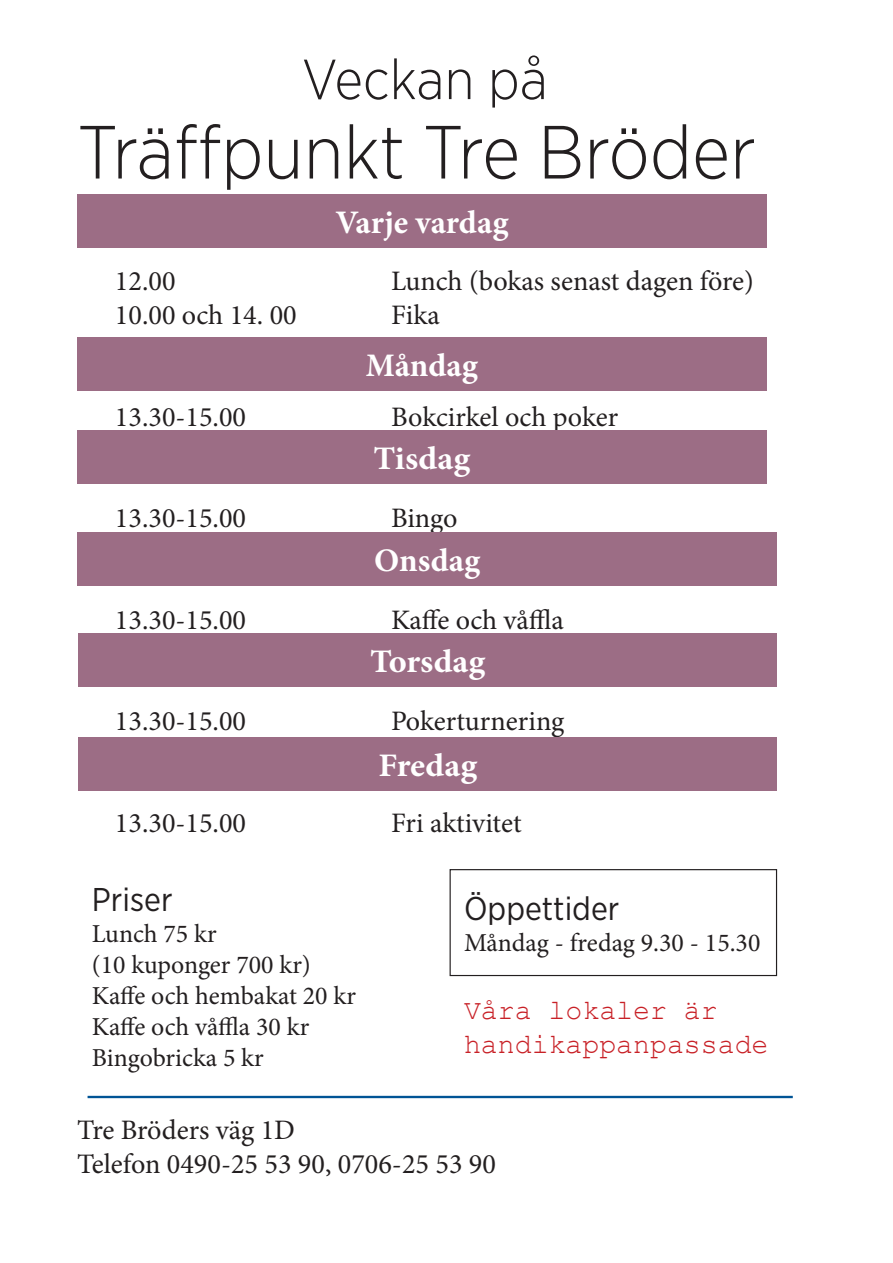
<style>
.page{position:relative;width:893px;height:1263px;background:#fff}
.page>*{position:absolute;margin:0;border:0;box-sizing:border-box;transform-origin:0 0}
.t1{font:300 75.15px "Gotham Narrow";color:#231f20}
.t2{font:300 56.4px "Gotham Narrow";color:#231f20}
.t3{font:700 32.85px "Minion Pro";color:#fff}
.t4{font:700 32.85px "Minion Pro";color:#fff;scale:1.04 1}
.t5{font:32.85px "Gotham Narrow";color:#231f20}
.t6{font:28.2px "Minion Pro";color:#231f20}
.t7{font:28.2px "Courier New";color:#c82026}
.t8{font:25.8px "Minion Pro";color:#231f20}
</style>
<div class="page">
<div style="left:450px;top:869px;width:327px;height:107px;border:1px solid #231f20"></div>
<div style="left:77px;top:194px;width:689px;height:54px;background:#9c6d85"></div>
<div style="left:77px;top:337px;width:689px;height:54px;background:#9c6d85"></div>
<div style="left:77px;top:431px;width:689px;height:53px;background:#9c6d85"></div>
<div style="left:79px;top:737px;width:698px;height:54px;background:#9c6d85"></div>
<div style="left:79px;top:634px;width:698px;height:53px;background:#9c6d85"></div>
<hr style="left:88px;top:1096px;width:705px;height:2px;background:#005495">
<div style="left:77px;top:532px;width:700px;height:54px;background:#9c6d85"></div>
<p class="t2" style="left:302px;top:45px;width:248px">Veckan på</p>
<p class="t1" style="left:77px;top:106px;width:680px">Träffpunkt Tre Bröder</p>
<p class="t3" style="left:335px;top:199px;width:175px">Varje vardag</p>
<p class="t6" style="left:115px;top:262px;width:62px">12.00</p>
<p class="t6" style="left:115px;top:296px;width:183px">10.00 och 14. 00</p>
<p class="t6" style="left:391px;top:262px;width:364px">Lunch (bokas senast dagen före)</p>
<p class="t6" style="left:391px;top:296px;width:50px">Fika</p>
<p class="t3" style="left:366px;top:342px;width:114px">Måndag</p>
<p class="t6" style="left:115px;top:398px;width:133px">13.30-15.00</p>
<p class="t6" style="left:391px;top:398px;width:229px">Bokcirkel och poker</p>
<p class="t4" style="left:373px;top:436px;width:95px">Tisdag</p>
<p class="t6" style="left:115px;top:499px;width:133px">13.30-15.00</p>
<p class="t6" style="left:391px;top:499px;width:68px">Bingo</p>
<p class="t3" style="left:374px;top:537px;width:108px">Onsdag</p>
<p class="t6" style="left:115px;top:601px;width:133px">13.30-15.00</p>
<p class="t6" style="left:391px;top:601px;width:174px">Kaffe och våffla</p>
<p class="t4" style="left:370px;top:639px;width:112px">Torsdag</p>
<p class="t6" style="left:115px;top:702px;width:133px">13.30-15.00</p>
<p class="t6" style="left:391px;top:702px;width:175px">Pokerturnering</p>
<p class="t4" style="left:378px;top:742px;width:97px">Fredag</p>
<p class="t6" style="left:115px;top:804px;width:133px">13.30-15.00</p>
<p class="t6" style="left:391px;top:804px;width:132px">Fri aktivitet</p>
<p class="t5" style="left:92px;top:879px;width:82px">Priser</p>
<p class="t8" style="left:92px;top:916px;width:126px">Lunch 75 kr</p>
<p class="t8" style="left:92px;top:947px;width:220px">(10 kuponger 700 kr)</p>
<p class="t8" style="left:92px;top:978px;width:266px">Kaffe och hembakat 20 kr</p>
<p class="t8" style="left:92px;top:1009px;width:219px">Kaffe och våffla 30 kr</p>
<p class="t8" style="left:92px;top:1040px;width:173px">Bingobricka 5 kr</p>
<p class="t5" style="left:464px;top:888px;width:157px">Öppettider</p>
<p class="t8" style="left:464px;top:926px;width:298px">Måndag - fredag 9.30 - 15.30</p>
<p class="t7" style="left:464px;top:993px;width:255px">Våra lokaler är</p>
<p class="t7" style="left:464px;top:1027px;width:306px">handikappanpassade</p>
<p class="t6" style="left:77px;top:1111px;width:219px">Tre Bröders väg 1D</p>
<p class="t6" style="left:77px;top:1145px;width:420px">Telefon 0490-25 53 90, 0706-25 53 90</p>
</div>
